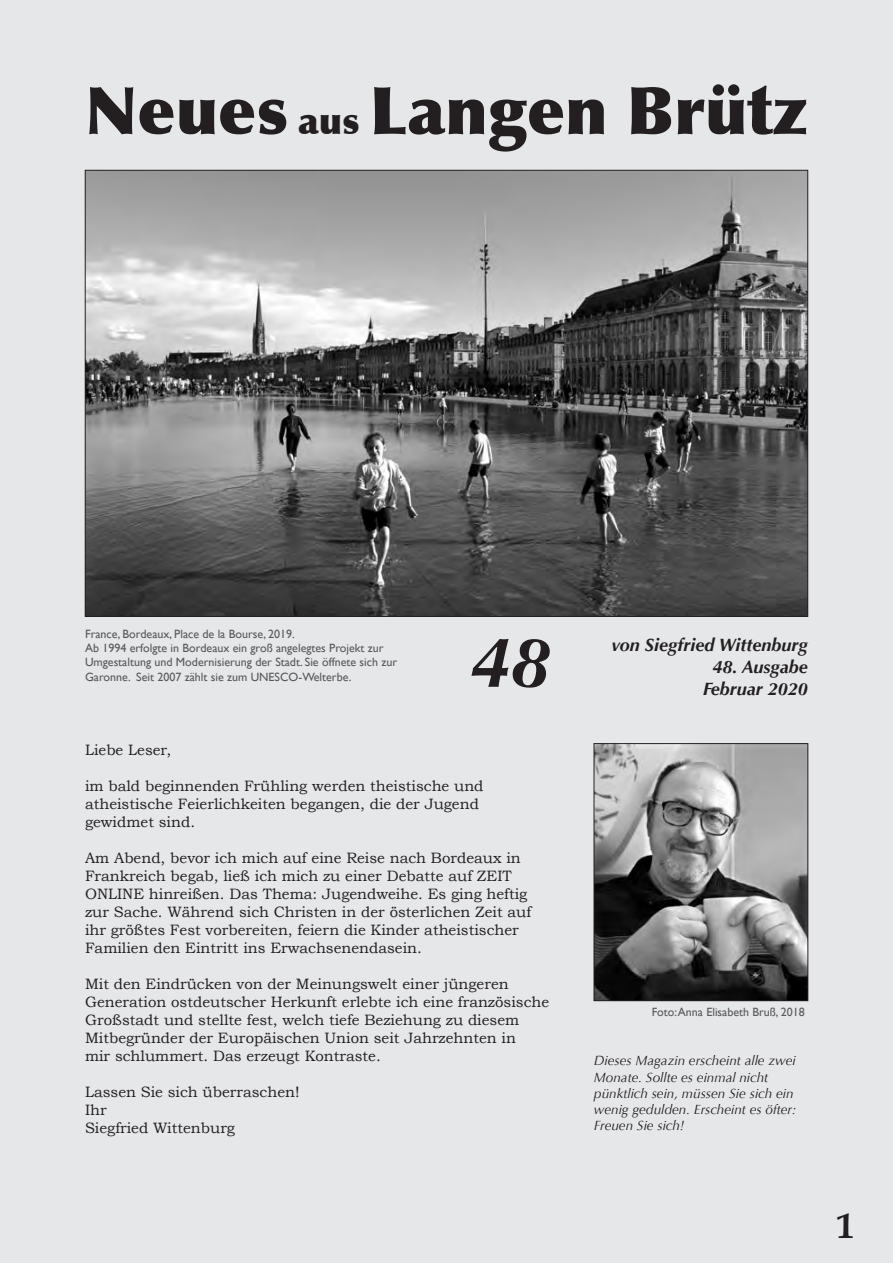
<style>
.page{position:relative;width:893px;height:1263px;background:#e6e7e9}
.page>*{position:absolute;margin:0;border:0;box-sizing:border-box;transform-origin:0 0}
.t1{font:italic 700 72px "Optima";color:#231f20}
.t2{font:900 66px "Optima";color:#231f20}
.t3{font:700 36px "Book Antiqua";color:#231f20}
.t4{font:italic 700 18px "Optima";color:#231f20}
.t5{font:15px/18px "Bookman Old Style";color:#231f20}
.t6{font:italic 13.5px/16.2px "Optima";color:#231f20}
.t7{font:12px/14.4px "Gill Sans";color:#57585a}
.s1{font-size:36px}
</style>
<div class="page">
<img style="left:87px;top:172px;width:719px;height:443px">
<img style="left:596px;top:745px;width:210px;height:254px">
<div style="left:594px;top:743px;width:214px;height:258px;border:1px solid #231f20"></div>
<h2 class="t2" style="left:85px;top:71px;width:724px">Neues <span class="s1">aus</span> Langen Brütz</h2>
<p class="t7" style="left:85px;top:626px;width:314px">France, Bordeaux, Place de la Bourse, 2019.<br>Ab 1994 erfolgte in Bordeaux ein groß angelegtes Projekt zur Umgestaltung und Modernisierung der Stadt. Sie öffnete sich zur Garonne. Seit 2007 zählt sie zum UNESCO-Welterbe.</p>
<h1 class="t1" style="left:470px;top:620px;width:82px">48</h1>
<p class="t5" style="left:85px;top:741px;width:88px">Liebe Leser,</p>
<p class="t5" style="left:85px;top:777px;width:400px">im bald beginnenden Frühling werden theistische und atheistische Feierlichkeiten begangen, die der Jugend gewidmet sind.</p>
<p class="t5" style="left:85px;top:849px;width:448px">Am Abend, bevor ich mich auf eine Reise nach Bordeaux in Frankreich begab, ließ ich mich zu einer Debatte auf ZEIT ONLINE hinreißen. Das Thema: Jugendweihe. Es ging heftig zur Sache. Während sich Christen in der österlichen Zeit auf ihr größtes Fest vorbereiten, feiern die Kinder atheistischer Familien den Eintritt ins Erwachsenendasein.</p>
<p class="t5" style="left:85px;top:975px;width:466px">Mit den Eindrücken von der Meinungswelt einer jüngeren Generation ostdeutscher Herkunft erlebte ich eine französische Großstadt und stellte fest, welch tiefe Beziehung zu diesem Mitbegründer der Europäischen Union seit Jahrzehnten in<br>mir schlummert. Das erzeugt Kontraste.</p>
<p class="t5" style="left:85px;top:1083px;width:216px">Lassen Sie sich überraschen!<br>Ihr<br>Siegfried Wittenburg</p>
<p class="t4" style="left:611px;top:635px;width:198px">von Siegfried Wittenburg</p>
<p class="t4" style="left:712px;top:656px;width:97px">48. Ausgabe</p>
<p class="t4" style="left:703px;top:678px;width:107px">Februar 2020</p>
<p class="t7" style="left:652px;top:1005px;width:155px">Foto: Anna Elisabeth Bruß, 2018</p>
<p class="t6" style="left:594px;top:1053px;width:204px">Dieses Magazin erscheint alle zwei<br>Monate. Sollte es einmal nicht pünktlich sein, müssen Sie sich ein wenig gedulden. Erscheint es öfter:<br>Freuen Sie sich!</p>
<h3 class="t3" style="left:837px;top:1205px;width:19px">1</h3>
</div>
